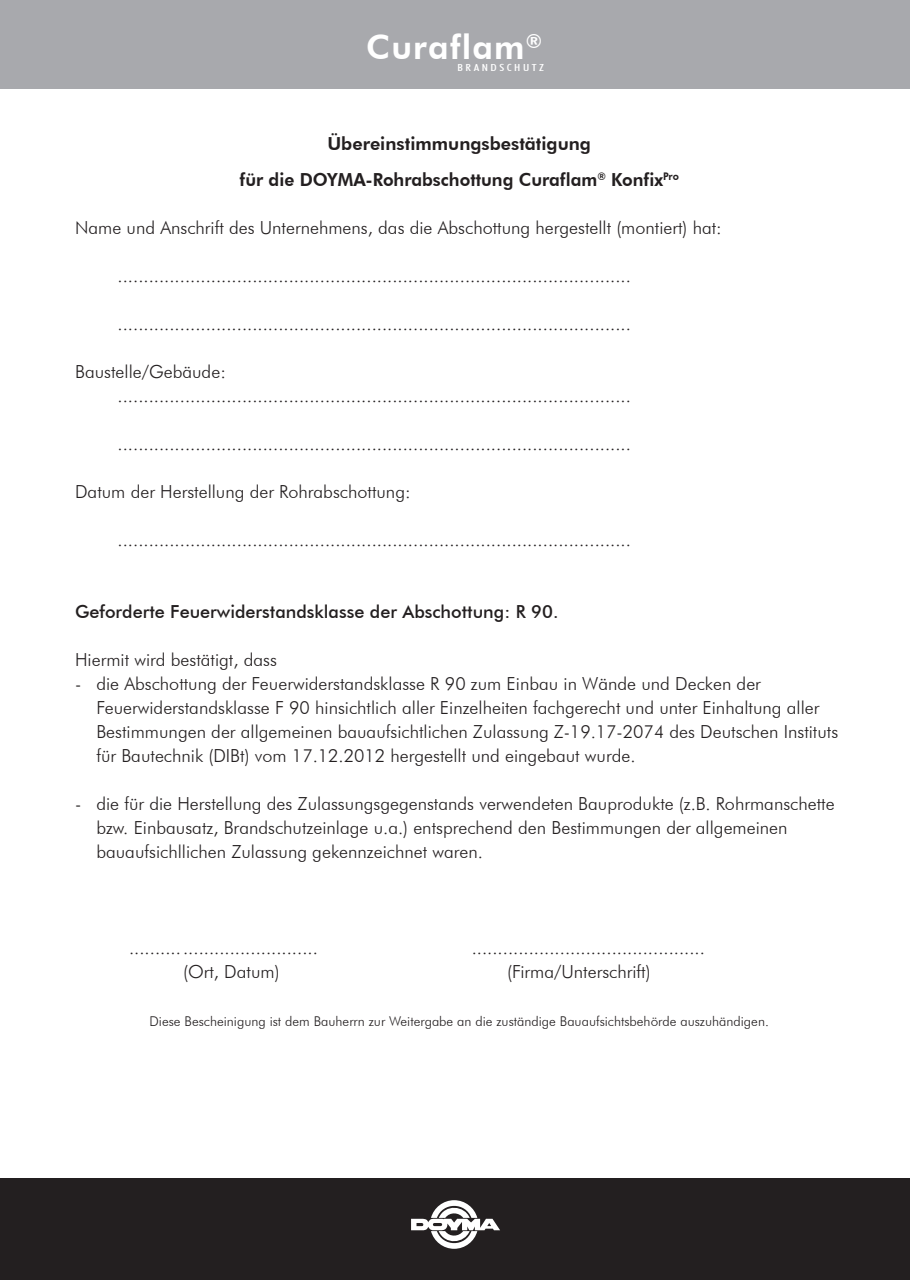
<style>
.page{position:relative;width:910px;height:1280px;background:#fff}
.page>*{position:absolute;margin:0;border:0;box-sizing:border-box;transform-origin:0 0}
.t1{font:800 33.45px "Futura BT";letter-spacing:.035em;color:#fff}
.t2{font:300 18px/24px "Futura BT";color:#231f20}
.t3{font:800 18px/36px "Futura BT";color:#231f20;text-align:center}
.t4{font:500 18px "Futura BT";color:#231f20}
.t5{font:300 13.5px "Futura BT";color:#231f20}
.t6{font:500 condensed 9.75px "Futura BT";letter-spacing:.2em;color:#fff;scale:1.3 1}
</style>
<div class="page">
<div style="left:0;top:1178px;width:910px;height:102px;background:#231f20"></div>
<div style="left:0;top:0;width:910px;height:88px;background:#a8a9ad"></div>
<svg style="left:411px;top:1200px;width:89px;height:49px"></svg>
<h1 class="t1" style="left:366px;top:27px;width:177px">Curaflam<sup>®</sup></h1>
<p class="t6" style="left:458px;top:62px;width:68px">BRANDSCHUTZ</p>
<p class="t3" style="left:240px;top:125px;width:441px">Übereinstimmungsbestätigung<br>für die DOYMA-Rohrabschottung Curaflam<sup>®</sup> Konfix<sup>Pro</sup></p>
<p class="t2" style="left:75px;top:215px;width:648px">Name und Anschrift des Unternehmens, das die Abschottung hergestellt (montiert) hat:</p>
<p class="t2" style="left:118px;top:263px;width:515px">...................................................................................................</p>
<p class="t2" style="left:118px;top:311px;width:515px">...................................................................................................</p>
<p class="t2" style="left:118px;top:359px;width:515px;text-indent:-43px">Baustelle/Gebäude: ...................................................................................................</p>
<p class="t2" style="left:118px;top:431px;width:515px">...................................................................................................</p>
<p class="t2" style="left:75px;top:479px;width:337px">Datum der Herstellung der Rohrabschottung:</p>
<p class="t2" style="left:118px;top:527px;width:515px">...................................................................................................</p>
<p class="t4" style="left:75px;top:600px;width:485px">Geforderte Feuerwiderstandsklasse der Abschottung: R 90.</p>
<p class="t2" style="left:75px;top:647px;width:203px">Hiermit wird bestätigt, dass</p>
<p class="t2" style="left:96px;top:671px;width:743px;text-indent:-21px">- die Abschottung der Feuerwiderstandsklasse R 90 zum Einbau in Wände und Decken der Feuerwiderstandsklasse F 90 hinsichtlich aller Einzelheiten fachgerecht und unter Einhaltung aller Bestimmungen der allgemeinen bauaufsichtlichen Zulassung Z-19.17-2074 des Deutschen Instituts für Bautechnik (DIBt) vom 17.12.2012 hergestellt und eingebaut wurde.</p>
<p class="t2" style="left:96px;top:791px;width:740px;text-indent:-21px">- die für die Herstellung des Zulassungsgegenstands verwendeten Bauprodukte (z.B. Rohrmanschette bzw. Einbausatz, Brandschutzeinlage u.a.) entsprechend den Bestimmungen der allgemeinen bauaufsichllichen Zulassung gekennzeichnet waren.</p>
<p class="t2" style="left:129px;top:935px;width:190px">....................................</p>
<p class="t2" style="left:472px;top:935px;width:235px">.............................................</p>
<p class="t2" style="left:183px;top:959px;width:98px">(Ort, Datum)</p>
<p class="t2" style="left:507px;top:959px;width:145px">(Firma/Unterschrift)</p>
<p class="t5" style="left:150px;top:1013px;width:621px">Diese Bescheinigung ist dem Bauherrn zur Weitergabe an die zuständige Bauaufsichtsbehörde auszuhändigen.</p>
</div>
